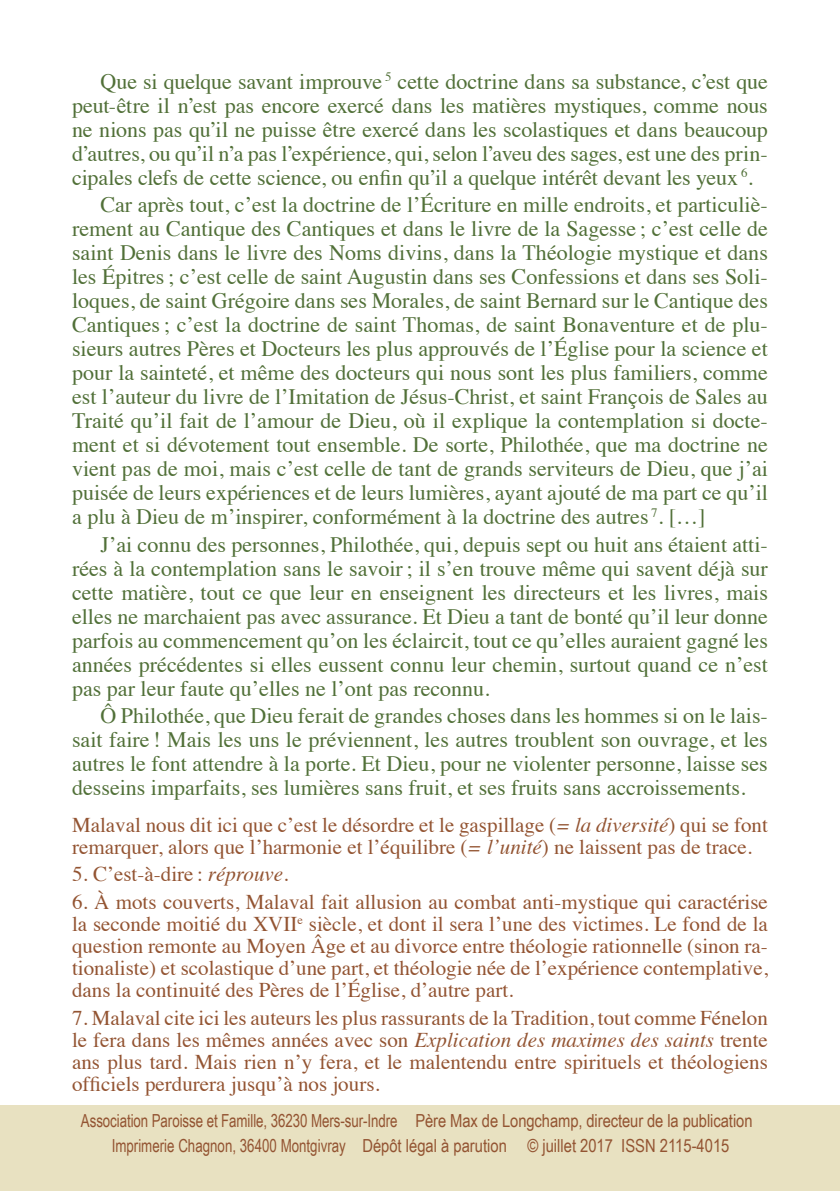
<style>
.page{position:relative;width:840px;height:1191px;background:#fff}
.page>*{position:absolute;margin:0;border:0;box-sizing:border-box;transform-origin:0 0}
.Imitation_texte{font:22px/24px "Times";color:#517038;text-align:justify}
.Imitation_commentair{font:21px/22px "Times";color:#935432;text-align:justify}
.t1{font:18px "Arial Narrow";letter-spacing:-.005em;color:#935432;scale:.9 1}
.s1{font-style:italic}
</style>
<div class="page">
<div style="left:0;top:1105px;width:839px;height:86px;background:#e8e1c1"></div>
<p class="Imitation_texte" style="left:72px;top:67px;width:697px;text-indent:28px">Que si quelque savant improuve <sup>5</sup> cette doctrine dans sa substance, c’est que peut-être il n’est pas encore exercé dans les matières mystiques, comme nous ne nions pas qu’il ne puisse être exercé dans les scolastiques et dans beaucoup d’autres, ou qu’il n’a pas l’expérience, qui, selon l’aveu des sages, est une des prin&shy;cipales clefs de cette science, ou enfin qu’il a quelque intérêt devant les yeux <sup>6</sup>.</p>
<p class="Imitation_texte" style="left:72px;top:191px;width:697px;text-indent:28px">Car après tout, c’est la doctrine de l’Écriture en mille endroits, et particuliè&shy;rement au Cantique des Cantiques et dans le livre de la Sagesse ; c’est celle de saint Denis dans le livre des Noms divins, dans la Théologie mystique et dans les Épitres ; c’est celle de saint Augustin dans ses Confessions et dans ses Soli&shy;loques, de saint Grégoire dans ses Morales, de saint Bernard sur le Cantique des Cantiques ; c’est la doctrine de saint Thomas, de saint Bonaventure et de plu&shy;sieurs autres Pères et Docteurs les plus approuvés de l’Église pour la science et pour la sainteté, et même des docteurs qui nous sont les plus familiers, comme est l’auteur du livre de l’Imitation de Jésus-Christ, et saint François de Sales au Traité qu’il fait de l’amour de Dieu, où il explique la contemplation si docte&shy;ment et si dévotement tout ensemble. De sorte, Philothée, que ma doctrine ne vient pas de moi, mais c’est celle de tant de grands serviteurs de Dieu, que j’ai puisée de leurs expériences et de leurs lumières, ayant ajouté de ma part ce qu’il a plu à Dieu de m’inspirer, conformément à la doctrine des autres <sup>7</sup>. […]</p>
<p class="Imitation_texte" style="left:72px;top:530px;width:697px;text-indent:28px">J’ai connu des personnes, Philothée, qui, depuis sept ou huit ans étaient atti&shy;rées à la contemplation sans le savoir ; il s’en trouve même qui savent déjà sur cette matière, tout ce que leur en enseignent les directeurs et les livres, mais elles ne marchaient pas avec assurance. Et Dieu a tant de bonté qu’il leur donne parfois au commencement qu’on les éclaircit, tout ce qu’elles auraient gagné les années précédentes si elles eussent connu leur chemin, surtout quand ce n’est pas par leur faute qu’elles ne l’ont pas reconnu.</p>
<p class="Imitation_texte" style="left:72px;top:701px;width:697px;text-indent:28px">Ô Philothée, que Dieu ferait de grandes choses dans les hommes si on le lais&shy;sait faire ! Mais les uns le préviennent, les autres troublent son ouvrage, et les autres le font attendre à la porte. Et Dieu, pour ne violenter personne, laisse ses desseins imparfaits, ses lumières sans fruit, et ses fruits sans accroissements.</p>
<p class="Imitation_commentair" style="left:72px;top:812px;width:697px">Malaval nous dit ici que c’est le désordre et le gaspillage (<span class="s1">= la diversité</span>) qui se font remarquer, alors que l’harmonie et l’équilibre (<span class="s1">= l’unité</span>) ne laissent pas de trace.</p>
<p class="Imitation_commentair" style="left:72px;top:861px;width:218px">5. C’est-à-dire : <span class="s1">réprouve</span>.</p>
<p class="Imitation_commentair" style="left:72px;top:889px;width:697px">6. À mots couverts, Malaval fait allusion au combat anti-mystique qui caractérise la seconde moitié du XVII<sup>e</sup> siècle, et dont il sera l’une des victimes. Le fond de la question remonte au Moyen Âge et au divorce entre théologie rationnelle (sinon ra&shy;tionaliste) et scolastique d’une part, et théologie née de l’expérience contemplative, dans la continuité des Pères de l’Église, d’autre part.</p>
<p class="Imitation_commentair" style="left:72px;top:1005px;width:697px">7. Malaval cite ici les auteurs les plus rassurants de la Tradition, tout comme Fénelon le fera dans les mêmes années avec son <span class="s1">Explication des maximes des saints</span> trente ans plus tard. Mais rien n’y fera, et le malentendu entre spirituels et théologiens officiels perdurera jusqu’à nos jours.</p>
<p class="t1" style="left:81px;top:1107px;width:747px">Association Paroisse et Famille, 36230 Mers-sur-Indre Père Max de Longchamp, directeur de la publication</p>
<p class="t1" style="left:112px;top:1132px;width:687px">Imprimerie Chagnon, 36400 Montgivray Dépôt légal à parution © juillet 2017 ISSN 2115-4015</p>
</div>
